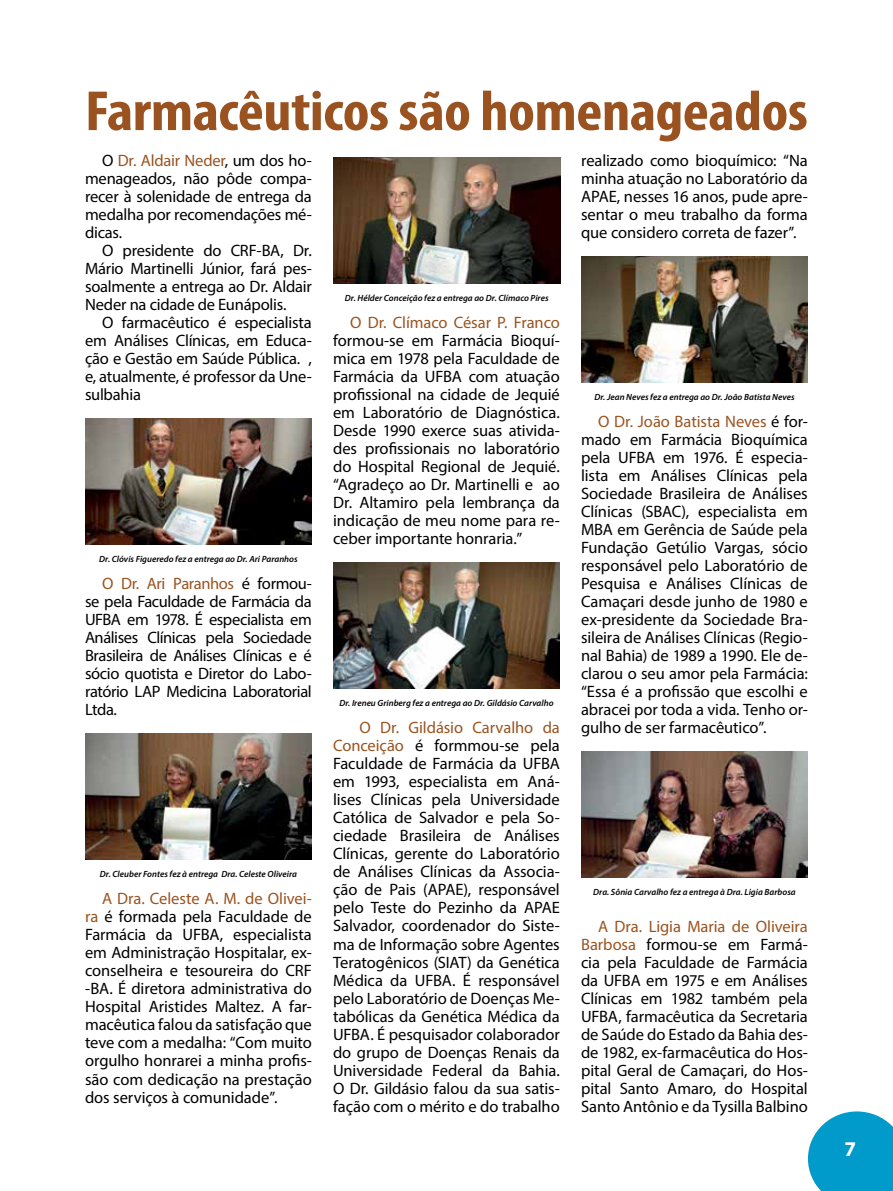
<style>
.page{position:relative;width:893px;height:1191px;background:#fff}
.page>*{position:absolute;margin:0;border:0;box-sizing:border-box;transform-origin:0 0}
.t1{font:700 condensed 57px "Myriad Pro";letter-spacing:-.01em;color:#9a5320;scale:1.09 1}
.t2{font:700 21px "Myriad Pro";color:#fff}
.t3{font:16.5px/18px "Myriad Pro";letter-spacing:-.005em;color:#000;text-align:justify}
.t4{font:16.5px "Myriad Pro";letter-spacing:-.01em;color:#9a5320}
.t5{font:italic 600 9px "Myriad Pro";color:#000}
.s1{color:#9a5320}
</style>
<div class="page">
<svg style="left:808px;top:1111px;width:85px;height:80px;background:#1fa7d0"></svg>
<img style="left:333px;top:157px;width:227px;height:126px">
<img style="left:333px;top:562px;width:227px;height:126px">
<img style="left:85px;top:418px;width:227px;height:126px">
<img style="left:85px;top:733px;width:227px;height:126px">
<img style="left:581px;top:256px;width:227px;height:126px">
<img style="left:581px;top:751px;width:227px;height:126px">
<h1 class="t1" style="left:85px;top:75px;width:665px">Farmacêuticos são homenageados</h1>
<p class="t3" style="left:85px;top:151px;width:228px;text-indent:17px">O <span class="s1">Dr. Aldair Neder</span>, um dos ho&shy;menageados, não pôde compa&shy;recer à solenidade de entrega da medalha por recomendações mé&shy;dicas.</p>
<p class="t3" style="left:85px;top:241px;width:228px;text-indent:17px">O presidente do CRF-BA, Dr.<br>Mário Martinelli Júnior, fará pes&shy;soalmente a entrega ao Dr. Aldair Neder na cidade de Eunápolis.</p>
<p class="t3" style="left:85px;top:313px;width:228px;text-indent:17px">O farmacêutico é especialista em Análises Clínicas, em Educa&shy;ção e Gestão em Saúde Pública. , e, atualmente, é professor da Une&shy;sulbahia</p>
<p class="t3" style="left:581px;top:151px;width:228px">realizado como bioquímico: “Na minha atuação no Laboratório da APAE, nesses 16 anos, pude apre&shy;sentar o meu trabalho da forma que considero correta de fazer”.</p>
<p class="t5" style="left:345px;top:292px;width:205px">Dr. Hélder Conceição fez a entrega ao Dr. Clímaco Pires</p>
<p class="t4" style="left:350px;top:312px;width:211px">O Dr. Clímaco César P. Franco</p>
<p class="t3" style="left:333px;top:331px;width:228px">formou-se em Farmácia Bioquí&shy;mica em 1978 pela Faculdade de Farmácia da UFBA com atuação profissional na cidade de Jequié em Laboratório de Diagnóstica.<br>Desde 1990 exerce suas ativida&shy;des profissionais no laboratório do Hospital Regional de Jequié. “Agradeço ao Dr. Martinelli e ao Dr. Altamiro pela lembrança da indicação de meu nome para re&shy;ceber importante honraria.”</p>
<p class="t5" style="left:594px;top:391px;width:202px">Dr. Jean Neves fez a entrega ao Dr. João Batista Neves</p>
<p class="t3" style="left:581px;top:412px;width:228px;text-indent:17px"><span class="s1">O Dr. João Batista N eves</span> é for&shy;mado em Farmácia Bioquímica pela UFBA em 1976. É especia&shy;lista em Análises Clínicas pela Sociedade Brasileira de Análises Clínicas (SBAC), especialista em MBA em Gerência de Saúde pela Fundação Getúlio Vargas, sócio responsável pelo Laboratório de Pesquisa e Análises Clínicas de Camaçari desde junho de 1980 e ex-presidente da Sociedade Bra&shy;sileira de Análises Clínicas (Regio&shy;nal Bahia) de 1989 a 1990. Ele de&shy;clarou o seu amor pela Farmácia: “Essa é a profissão que escolhi e abracei por toda a vida. Tenho or&shy;gulho de ser farmacêutico”.</p>
<p class="t5" style="left:99px;top:553px;width:200px">Dr. Clóvis Figueredo fez a entrega ao Dr. Ari Paranhos</p>
<p class="t3" style="left:85px;top:574px;width:228px;text-indent:17px"><span class="s1">O Dr. Ari Paranhos</span> é formou&shy;se pela Faculdade de Farmácia da UFBA em 1978. É especialista em Análises Clínicas pela Sociedade Brasileira de Análises Clínicas e é sócio quotista e Diretor do Labo&shy;ratório LAP Medicina Laboratorial Ltda.</p>
<p class="t5" style="left:339px;top:697px;width:216px">Dr. Ireneu Grinberg fez a entrega ao Dr. Gildásio Carvalho</p>
<p class="t3" style="left:333px;top:718px;width:228px;text-align:left;text-indent:26px"><span class="s1">O Dr. Gildásio Carvalho da<br>Conceição</span> é formmou-se pela<br>Faculdade de Farmácia da UFBA em 1993, especialista em Aná&shy;lises Clínicas pela Universidade<br>Católica de Salvador e pela So&shy;ciedade Brasileira de Análises<br>Clínicas, gerente do Laboratório de Análises Clínicas da Associa&shy;ção de Pais (APAE), responsável pelo Teste do Pezinho da APAE<br>Salvador, coordenador do Siste&shy;ma de Informação sobre Agentes<br>Teratogênicos (SIAT) da Genética<br>Médica da UFBA. É responsável pelo Laboratório de Doenças Me&shy;tabólicas da Genética Médica da<br>UFBA. É pesquisador colaborador do grupo de Doenças Renais da<br>Universidade Federal da Bahia.<br>O Dr. Gildásio falou da sua satis&shy;fação com o mérito e do trabalho</p>
<p class="t5" style="left:100px;top:868px;width:199px">Dr. Cleuber Fontes fez à entrega Dra. Celeste Oliveira</p>
<p class="t5" style="left:593px;top:886px;width:204px">Dra. Sônia Carvalho fez a entrega à Dra. Ligia Barbosa</p>
<p class="t3" style="left:85px;top:889px;width:228px;text-indent:17px"><span class="s1">A Dra. Celeste A. M. de Olivei&shy;ra</span> é formada pela Faculdade de Farmácia da UFBA, especialista em Administração Hospitalar, ex&shy;conselheira e tesoureira do CRF -BA. É diretora administrativa do H ospital Aristides Maltez. A far&shy;macêutica falou da satisfação que teve com a medalha: “Com muito orgulho honrarei a minha profis&shy;são com dedicação na prestação dos serviços à comunidade”.</p>
<p class="t3" style="left:581px;top:916px;width:228px;text-indent:17px"><span class="s1">A Dra. Ligia Maria de Oliveira Barbosa</span> formou-se em Farmá&shy;cia pela Faculdade de Farmácia da UFBA em 1975 e em Análises Clínicas em 1982 também pela UFBA, farmacêutica da Secretaria de Saúde do Estado da Bahia des&shy;de 1982, ex-farmacêutica do H os&shy;pital Geral de Camaçari, do Hos&shy;pital Santo Amaro, do Hospital Santo Antônio e da Tysilla Balbino</p>
<p class="t2" style="left:845px;top:1135px;width:13px">7</p>
</div>
